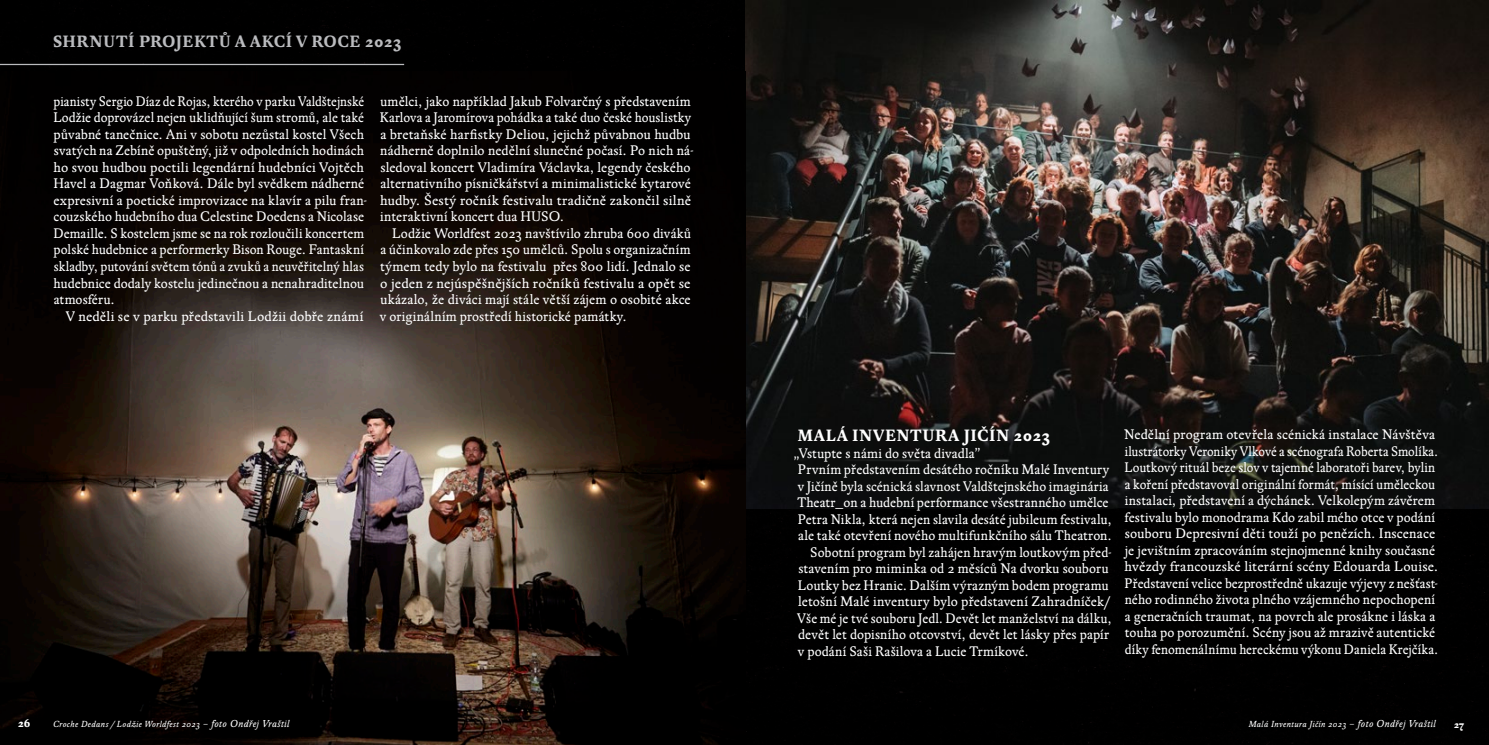
<style>
.page{position:relative;width:1489px;height:745px;background:#fff}
.page>*{position:absolute;margin:0;border:0;box-sizing:border-box;transform-origin:0 0}
.t1{font:700 16.25px "Regula";letter-spacing:.025em;color:#babbbe}
.t2{font:700 16.25px "Regula";letter-spacing:.045em;color:#fff}
.t3{font:13.75px/16.5px "Regula";letter-spacing:.005em;color:#fff}
.t4{font:13.75px/16.5px "Regula";letter-spacing:.005em;color:#fff;scale:.95 1}
.t5{font:13.75px "Regula";letter-spacing:.005em;color:#fff;scale:1.04 1}
.t6{font:700 11.25px "Regula";color:#fff}
.t7{font:700 10px "Regula";color:#fff}
.t8{font:italic 8.75px "Regula";letter-spacing:.05em;color:#fff}
.s1{font-size:10px}
</style>
<div class="page">
<div style="left:744px;top:0;width:744px;height:744px;background:#000"></div>
<div style="left:0;top:0;width:744px;height:744px;background:#000"></div>
<img style="left:745px;top:0;width:743px;height:508px">
<img style="left:0;top:71px;width:745px;height:673px">
<hr style="left:0;top:64px;width:404px;height:1px;background:#babbbe">
<p class="t1" style="left:53px;top:32px;width:349px">SHRNUTÍ PROJEKTŮ A AKCÍ V ROCE 2023</p>
<p class="t4" style="left:53px;top:93px;width:332px">pianisty Sergio Díaz de Rojas, kterého v parku Valdštejnské Lodžie doprovázel nejen uklidňující šum stromů, ale také půvabné tanečnice. Ani v sobotu nezůstal kostel Všech svatých na Zebíně opuštěný, již v odpoledních hodinách ho svou hudbou poctili legendární hudebníci Vojtěch Havel a Dagmar Voňková. Dále byl svědkem nádherné expresivní a poetické improvizace na klavír a pilu fran&shy;couzského hudebního dua Celestine Doedens a Nicolase Demaille. S kostelem jsme se na rok rozloučili koncertem polské hudebnice a performerky Bison Rouge. Fantaskní skladby, putování světem tónů a zvuků a neuvěřitelný hlas hudebnice dodaly kostelu jedinečnou a nenahraditelnou atmosféru.</p>
<p class="t5" style="left:66px;top:307px;width:288px">V neděli se v parku představili Lodžii dobře známí</p>
<p class="t3" style="left:380px;top:93px;width:315px">umělci, jako například Jakub Folvarčný s představením Karlova a Jaromírova pohádka a také duo české houslistky a bretaňské harfistky Deliou, jejichž půvabnou hudbu nádherně doplnilo nedělní slunečné počasí. Po nich ná&shy;sledoval koncert Vladimíra Václavka, legendy českého alternativního písničkářství a minimalistické kytarové hudby. Šestý ročník festivalu tradičně zakončil silně interaktivní koncert dua HUSO.</p>
<p class="t3" style="left:380px;top:225px;width:313px;text-align:justify;text-indent:12px">Lodžie Worldfest 2023 navštívilo zhruba 600 diváků a účinkovalo zde přes 150 umělců. Spolu s organizačním týmem tedy bylo na festivalu přes 800 lidí. Jednalo se o jeden z nejúspěšnějších ročníků festivalu a opět se ukázalo, že diváci mají stále větší zájem o osobité akce v originálním prostředí historické památky.</p>
<p class="t2" style="left:797px;top:425px;width:254px">MALÁ INVENTURA JIČÍN 2023</p>
<p class="t3" style="left:793px;top:444px;width:189px">„Vstupte s námi do světa divadla”</p>
<p class="t3" style="left:797px;top:461px;width:316px">Prvním představením desátého ročníku Malé Inventury v Jičíně byla scénická slavnost Valdštejnského imaginária Theatr_on a hudební performance všestranného umělce Petra Nikla, která nejen slavila desáté jubileum festivalu, ale také otevření nového multifunkčního sálu Theatron.</p>
<p class="t3" style="left:797px;top:543px;width:316px;text-indent:13px">Sobotní program byl zahájen hravým loutkovým před&shy;stavením pro miminka od 2 měsíců Na dvorku souboru Loutky bez Hranic. Dalším výrazným bodem programu letošní Malé inventury bylo představení Zahradníček/ Vše mé je tvé souboru Jedl. Devět let manželství na dálku, devět let dopisního otcovství, devět let lásky přes papír v podání Saši Rašilova a Lucie Trmíkové.</p>
<p class="t3" style="left:1124px;top:426px;width:316px">Nedělní program otevřela scénická instalace Návštěva ilustrátorky Veroniky Vlkové a scénografa Roberta Smolíka.<br>Loutkový rituál beze slov v tajemné laboratoři barev, bylin a koření představoval originální formát, mísící uměleckou instalaci, představení a dýchánek. Velkolepým závěrem festivalu bylo monodrama Kdo zabil mého otce v podání souboru Depresivní děti touží po penězích. Inscenace je jevištním zpracováním stejnojmenné knihy současné hvězdy francouzské literární scény Edouarda Louise.<br>Představení velice bezprostředně ukazuje výjevy z nešťast&shy;ného rodinného života plného vzájemného nepochopení a generačních traumat, na povrch ale prosákne i láska a touha po porozumění. Scény jsou až mrazivě autentické díky fenomenálnímu hereckému výkonu Daniela Krejčíka.</p>
<p class="t6" style="left:18px;top:715px;width:14px">26</p>
<p class="t7" style="left:1453px;top:717px;width:12px">27</p>
<p class="t8" style="left:1248px;top:718px;width:188px">Malá Inventura Jičín 2023 <span class="s1">– foto Ondřej Vraštil</span></p>
<p class="t8" style="left:53px;top:718px;width:238px">Croche Dedans / Lodžie Worldfest 2023 <span class="s1">– foto Ondřej Vraštil</span></p>
</div>
